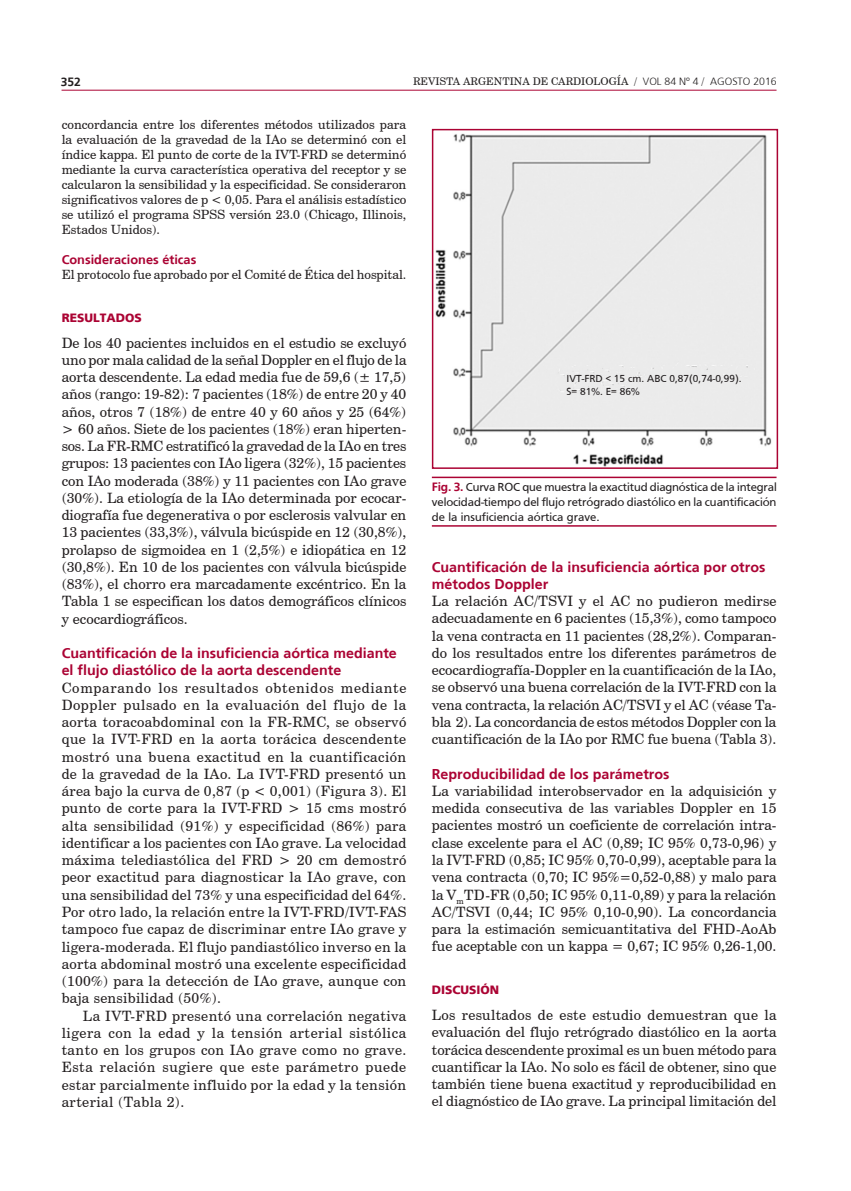
<style>
.page{position:relative;width:851px;height:1191px;background:#fff}
.page>*{position:absolute;margin:0;border:0;box-sizing:border-box;transform-origin:0 0}
.texto1{font:14.25px/17.2px "Century Schoolbook BT";color:#231f20;text-align:justify}
.texto{font:14.25px/17.2px "Century Schoolbook BT";letter-spacing:.03em;color:#231f20;text-align:justify}
.subtit1n{font:700 14.25px/17.2px "Frutiger";color:#ab0333}
.texto3{font:12.75px/15px "Century Schoolbook BT";color:#231f20;text-align:justify}
.subtit2n{font:700 12.75px "Frutiger";color:#ab0333}
.epigrafe{font:12px/15px "Frutiger";color:#231f20;text-align:justify}
.subtit{font:900 12px "Frutiger";color:#ab0333}
.t1{font:700 12px "Frutiger";color:#231f20}
.t2{font:10.5px "Century Schoolbook BT";color:#231f20}
.t3{font:10.5px "Frutiger";color:#231f20}
.s1{font-family:"Frutiger";font-weight:300}
.s2{font-weight:700;color:#ab0333}
</style>
<div class="page">
<hr style="left:62px;top:90px;width:714px;height:1px;background:#ab0333">
<hr style="left:432px;top:476px;width:344px;height:2px;background:#ab0333">
<hr style="left:432px;top:525px;width:344px;height:1px;background:#ab0333">
<img style="left:435px;top:133px;width:337px;height:333px">
<div style="left:432px;top:129px;width:346px;height:340px;border:2px solid #ab0333"></div>
<p class="t1" style="left:61px;top:75px;width:22px">352</p>
<p class="t2" style="left:413px;top:75px;width:365px">REVISTA ARGENTINA DE CARDIOLOGÍA / <span class="s1">VOL 84 Nº 4</span> / <span class="s1">AGOSTO 2016</span></p>
<p class="texto3" style="left:62px;top:117px;width:346px">concordancia entre los diferentes métodos utilizados para la evaluación de la gravedad de la IAo se determinó con el índice kappa. El punto de corte de la IVT-FRD se determinó mediante la curva característica operativa del receptor y se calcularon la sensibilidad y la especificidad. Se consideraron significativos valores de p &lt; 0,05. Para el análisis estadístico se utilizó el programa SPSS versión 23.0 (Chicago, Illinois, Estados Unidos).</p>
<p class="subtit2n" style="left:62px;top:252px;width:136px">Consideraciones éticas</p>
<p class="texto3" style="left:62px;top:267px;width:346px">El protocolo fue aprobado por el Comité de Ética del hospital.</p>
<p class="subtit" style="left:62px;top:310px;width:82px">RESULTADOS</p>
<p class="texto1" style="left:62px;top:334px;width:346px">De los 40 pacientes incluidos en el estudio se excluyó uno por mala calidad de la señal Doppler en el flujo de la aorta descendente. La edad media fue de 59,6 (± 17,5) años (rango: 19-82): 7 pacientes (18%) de entre 20 y 40 años, otros 7 (18%) de entre 40 y 60 años y 25 (64%) &gt; 60 años. Siete de los pacientes (18%) eran hiperten&shy;sos. La FR-RMC estratificó la gravedad de la IAo en tres grupos: 13 pacientes con IAo ligera (32%), 15 pacientes con IAo moderada (38%) y 11 pacientes con IAo grave (30%). La etiología de la IAo determinada por ecocar&shy;diografía fue degenerativa o por esclerosis valvular en 13 pacientes (33,3%), válvula bicúspide en 12 (30,8%), prolapso de sigmoidea en 1 (2,5%) e idiopática en 12 (30,8%). En 10 de los pacientes con válvula bicúspide (83%), el chorro era marcadamente excéntrico. En la Tabla 1 se especifican los datos demográficos clínicos y ecocardiográficos.</p>
<p class="subtit1n" style="left:62px;top:644px;width:336px">Cuantificación de la insuficiencia aórtica mediante el flujo diastólico de la aorta descendente</p>
<p class="texto1" style="left:62px;top:679px;width:346px">Comparando los resultados obtenidos mediante Doppler pulsado en la evaluación del flujo de la aorta toracoabdominal con la FR-RMC, se observó que la IVT-FRD en la aorta torácica descendente mostró una buena exactitud en la cuantificación de la gravedad de la IAo. La IVT-FRD presentó un área bajo la curva de 0,87 (p &lt; 0,001) (Figura 3). El punto de corte para la IVT-FRD &gt; 15 cms mostró alta sensibilidad (91%) y especificidad (86%) para identificar a los pacientes con IAo grave. La velocidad máxima telediastólica del FRD &gt; 20 cm demostró peor exactitud para diagnosticar la IAo grave, con una sensibilidad del 73% y una especificidad del 64%.<br>Por otro lado, la relación entre la IVT-FRD/IVT-FAS tampoco fue capaz de discriminar entre IAo grave y ligera-moderada. El flujo pandiastólico inverso en la aorta abdominal mostró una excelente especificidad (100%) para la detección de IAo grave, aunque con baja sensibilidad (50%).</p>
<p class="texto" style="left:62px;top:1006px;width:346px;text-indent:21px">La IVT-FRD presentó una correlación negativa ligera con la edad y la tensión arterial sistólica tanto en los grupos con IAo grave como no grave.<br>Esta relación sugiere que este parámetro puede estar parcialmente influido por la edad y la tensión arterial (Tabla 2).</p>
<p class="t3" style="left:566px;top:373px;width:176px">IVT-FRD &lt; 15 cm. ABC 0,87(0,74-0,99).</p>
<p class="t3" style="left:566px;top:385px;width:74px">S= 81%. E= 86%</p>
<p class="epigrafe" style="left:432px;top:479px;width:346px"><span class="s2">Fig. 3.</span> Curva ROC que muestra la exactitud diagnóstica de la integral velocidad-tiempo del flujo retrógrado diastólico en la cuantificación de la insuficiencia aórtica grave.</p>
<p class="subtit1n" style="left:432px;top:558px;width:335px">Cuantificación de la insuficiencia aórtica por otros métodos Doppler</p>
<p class="texto1" style="left:432px;top:592px;width:346px">La relación AC/TSVI y el AC no pudieron medirse adecuadamente en 6 pacientes (15,3%), como tampoco la vena contracta en 11 pacientes (28,2%). Comparan&shy;do los resultados entre los diferentes parámetros de ecocardiografía-Doppler en la cuantificación de la IAo, se observó una buena correlación de la IVT-FRD con la vena contracta, la relación AC/TSVI y el AC (véase Ta&shy;bla 2). La concordancia de estos métodos Doppler con la cuantificación de la IAo por RMC fue buena (Tabla 3).</p>
<p class="subtit1n" style="left:432px;top:765px;width:239px">Reproducibilidad de los parámetros</p>
<p class="texto1" style="left:432px;top:782px;width:346px">La variabilidad interobservador en la adquisición y medida consecutiva de las variables Doppler en 15 pacientes mostró un coeficiente de correlación intra&shy;clase excelente para el AC (0,89; IC 95% 0,73-0,96) y la IVT-FRD (0,85; IC 95% 0,70-0,99), aceptable para la vena contracta (0,70; IC 95%=0,52-0,88) y malo para la V<sub>m</sub>TD-FR (0,50; IC 95% 0,11-0,89) y para la relación AC/TSVI (0,44; IC 95% 0,10-0,90). La concordancia para la estimación semicuantitativa del FHD-AoAb fue aceptable con un kappa = 0,67; IC 95% 0,26-1,00.</p>
<p class="subtit" style="left:432px;top:982px;width:69px">DISCUSIÓN</p>
<p class="texto1" style="left:432px;top:1006px;width:346px">Los resultados de este estudio demuestran que la evaluación del flujo retrógrado diastólico en la aorta torácica descendente proximal es un buen método para cuantificar la IAo. No solo es fácil de obtener, sino que también tiene buena exactitud y reproducibilidad en el diagnóstico de IAo grave. La principal limitación del</p>
</div>
